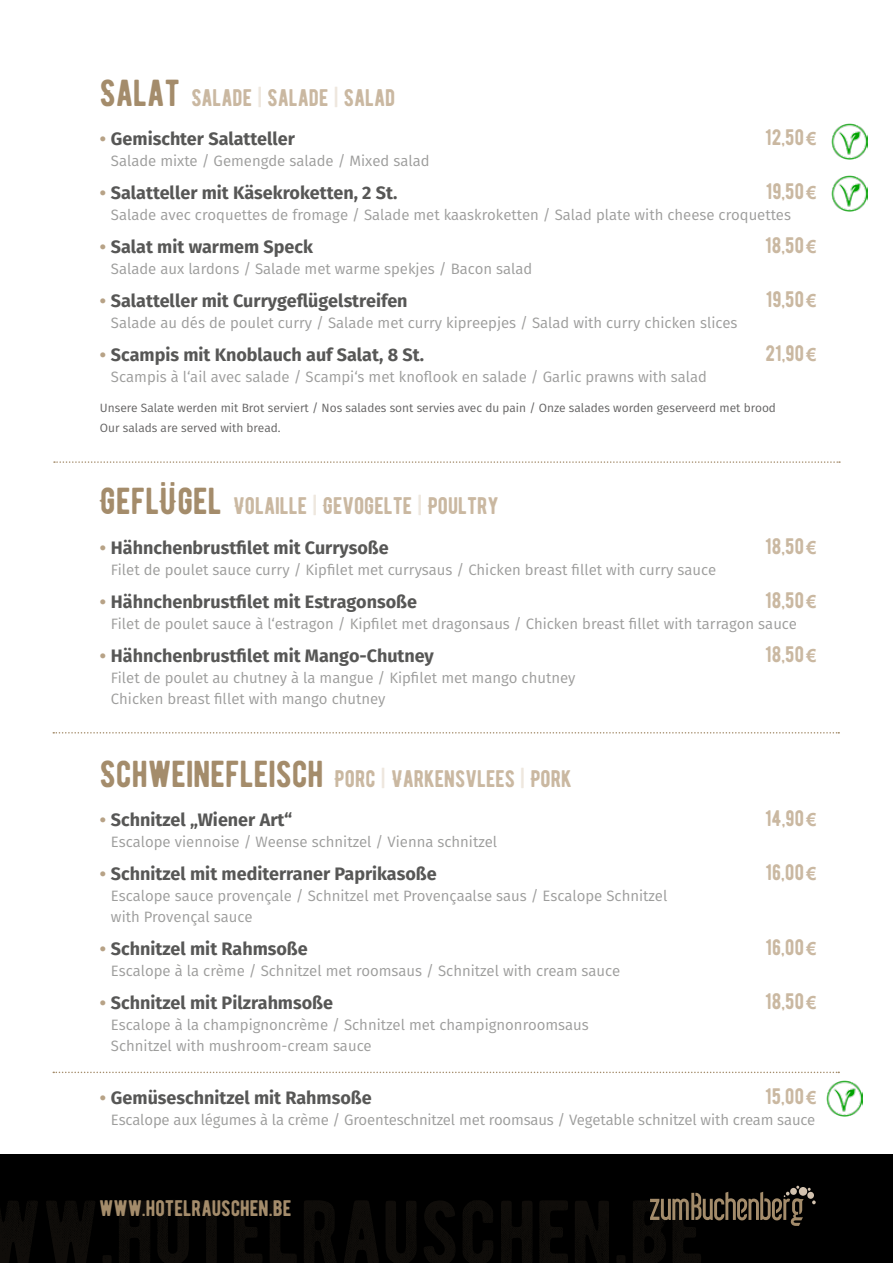
<style>
.page{position:relative;width:893px;height:1263px;background:#fff}
.page>*{position:absolute;margin:0;border:0;box-sizing:border-box;transform-origin:0 0}
.t1{font:37.5px "BERNIERREGULAR";color:#a48c6b}
.t2{font:24px "BERNIERREGULAR";color:#cab8a1}
.t3{font:22.5px "BERNIERREGULAR";color:#cab8a1}
.t4{font:22.5px "BERNIERREGULAR";color:#a48c6b}
.t5{font:700 18px "Fira Sans";color:#575756}
.t6{font:15px/21px "Fira Sans";color:#9d9d9c}
.t7{font:12px/19.5px "Fira Sans";color:#646363}
.s1{font-size:37.5px;color:#a48c6b}
.s2{color:#eee7de}
.s3{color:#b7a286}
.s4{font-family:"Arial";font-weight:700;font-size:18px}
</style>
<div class="page">
<svg style="left:53px;top:732px;width:786px;height:1px"></svg>
<svg style="left:53px;top:1071px;width:786px;height:2px"></svg>
<svg style="left:54px;top:461px;width:786px;height:2px"></svg>
<div style="left:0;top:1154px;width:893px;height:109px;background:#000"></div>
<svg style="left:650px;top:1186px;width:166px;height:40px"></svg>
<img style="left:831px;top:124px;width:36px;height:35px">
<img style="left:826px;top:1081px;width:36px;height:35px">
<img style="left:831px;top:175px;width:36px;height:36px">
<h2 class="t2" style="left:100px;top:78px;width:297px"><span class="s1">SALAT</span> SALADE <span class="s2">|</span> SALADE <span class="s2">|</span> SALAD</h2>
<p class="t5" style="left:100px;top:124px;width:196px"><span class="s3">•</span> Gemischter Salatteller</p>
<h3 class="t3" style="left:765px;top:119px;width:53px">12,50<span class="s4">€</span></h3>
<p class="t6" style="left:111px;top:150px;width:320px">Salade mixte / Gemengde salade / Mixed salad</p>
<p class="t5" style="left:100px;top:178px;width:299px"><span class="s3">•</span> Salatteller mit Käsekroketten, 2 St.</p>
<h3 class="t3" style="left:766px;top:173px;width:52px">19,50<span class="s4">€</span></h3>
<p class="t6" style="left:111px;top:204px;width:682px">Salade avec croquettes de fromage / Salade met kaaskroketten / Salad plate with cheese croquettes</p>
<p class="t5" style="left:100px;top:232px;width:215px"><span class="s3">•</span> Salat mit warmem Speck</p>
<h3 class="t3" style="left:765px;top:227px;width:53px">18,50<span class="s4">€</span></h3>
<p class="t6" style="left:111px;top:258px;width:423px">Salade aux lardons / Salade met warme spekjes / Bacon salad</p>
<p class="t5" style="left:100px;top:286px;width:309px"><span class="s3">•</span> Salatteller mit Currygeflügelstreifen</p>
<h3 class="t3" style="left:766px;top:281px;width:52px">19,50<span class="s4">€</span></h3>
<p class="t6" style="left:111px;top:312px;width:628px">Salade au dés de poulet curry / Salade met curry kipreepjes / Salad with curry chicken slices</p>
<p class="t5" style="left:100px;top:340px;width:326px"><span class="s3">•</span> Scampis mit Knoblauch auf Salat, 8 St.</p>
<h3 class="t3" style="left:765px;top:335px;width:52px">21,90<span class="s4">€</span></h3>
<p class="t6" style="left:111px;top:366px;width:598px">Scampis à l‘ail avec salade / Scampi‘s met knoflook en salade / Garlic prawns with salad</p>
<p class="t7" style="left:100px;top:398px;width:678px">Unsere Salate werden mit Brot serviert / Nos salades sont servies avec du pain / Onze salades worden geserveerd met brood<br>Our salads are served with bread.</p>
<h1 class="t1" style="left:205px;top:480px;width:8px;rotate:90deg">:</h1>
<h2 class="t2" style="left:100px;top:486px;width:400px"><span class="s1">GEFLUGEL</span> VOLAILLE <span class="s2">|</span> GEVOGELTE <span class="s2">|</span> POULTRY</h2>
<p class="t5" style="left:100px;top:533px;width:290px"><span class="s3">•</span> Hähnchenbrustfilet mit Currysoße</p>
<h3 class="t3" style="left:765px;top:528px;width:53px">18,50<span class="s4">€</span></h3>
<p class="t6" style="left:111px;top:559px;width:607px">Filet de poulet sauce curry / Kipfilet met currysaus / Chicken breast fillet with curry sauce</p>
<p class="t5" style="left:100px;top:587px;width:319px"><span class="s3">•</span> Hähnchenbrustfilet mit Estragonsoße</p>
<h3 class="t3" style="left:765px;top:582px;width:53px">18,50<span class="s4">€</span></h3>
<p class="t6" style="left:111px;top:613px;width:687px">Filet de poulet sauce à l‘estragon / Kipfilet met dragonsaus / Chicken breast fillet with tarragon sauce</p>
<p class="t5" style="left:100px;top:641px;width:336px"><span class="s3">•</span> Hähnchenbrustfilet mit Mango-Chutney</p>
<h3 class="t3" style="left:765px;top:636px;width:53px">18,50<span class="s4">€</span></h3>
<p class="t6" style="left:111px;top:667px;width:466px">Filet de poulet au chutney à la mangue / Kipfilet met mango chutney<br>Chicken breast fillet with mango chutney</p>
<h2 class="t2" style="left:100px;top:758px;width:473px"><span class="s1">SCHWEINEFLEISCH</span> PORC <span class="s2">|</span> VARKENSVLEES <span class="s2">|</span> PORK</h2>
<p class="t5" style="left:100px;top:805px;width:194px"><span class="s3">•</span> Schnitzel „Wiener Art“</p>
<h3 class="t3" style="left:765px;top:800px;width:53px">14,90<span class="s4">€</span></h3>
<p class="t6" style="left:111px;top:831px;width:388px">Escalope viennoise / Weense schnitzel / Vienna schnitzel</p>
<p class="t5" style="left:100px;top:859px;width:338px"><span class="s3">•</span> Schnitzel mit mediterraner Paprikasoße</p>
<h3 class="t3" style="left:765px;top:854px;width:52px">16,00<span class="s4">€</span></h3>
<p class="t6" style="left:111px;top:885px;width:558px">Escalope sauce provençale / Schnitzel met Provençaalse saus / Escalope Schnitzel with Provençal sauce</p>
<p class="t5" style="left:100px;top:934px;width:209px"><span class="s3">•</span> Schnitzel mit Rahmsoße</p>
<h3 class="t3" style="left:765px;top:929px;width:52px">16,00<span class="s4">€</span></h3>
<p class="t6" style="left:111px;top:960px;width:511px">Escalope à la crème / Schnitzel met roomsaus / Schnitzel with cream sauce</p>
<p class="t5" style="left:100px;top:988px;width:235px"><span class="s3">•</span> Schnitzel mit Pilzrahmsoße</p>
<h3 class="t3" style="left:765px;top:983px;width:53px">18,50<span class="s4">€</span></h3>
<p class="t6" style="left:111px;top:1014px;width:479px">Escalope à la champignoncrème / Schnitzel met champignonroomsaus<br>Schnitzel with mushroom-cream sauce</p>
<p class="t5" style="left:100px;top:1082px;width:273px"><span class="s3">•</span> Gemüseschnitzel mit Rahmsoße</p>
<h3 class="t3" style="left:765px;top:1077px;width:53px">15,00<span class="s4">€</span></h3>
<p class="t6" style="left:111px;top:1108px;width:706px">Escalope aux légumes à la crème / Groenteschnitzel met roomsaus / Vegetable schnitzel with cream sauce</p>
<h3 class="t4" style="left:99px;top:1190px;width:194px">WWW.HOTELRAUSCHEN.BE</h3>
</div>
